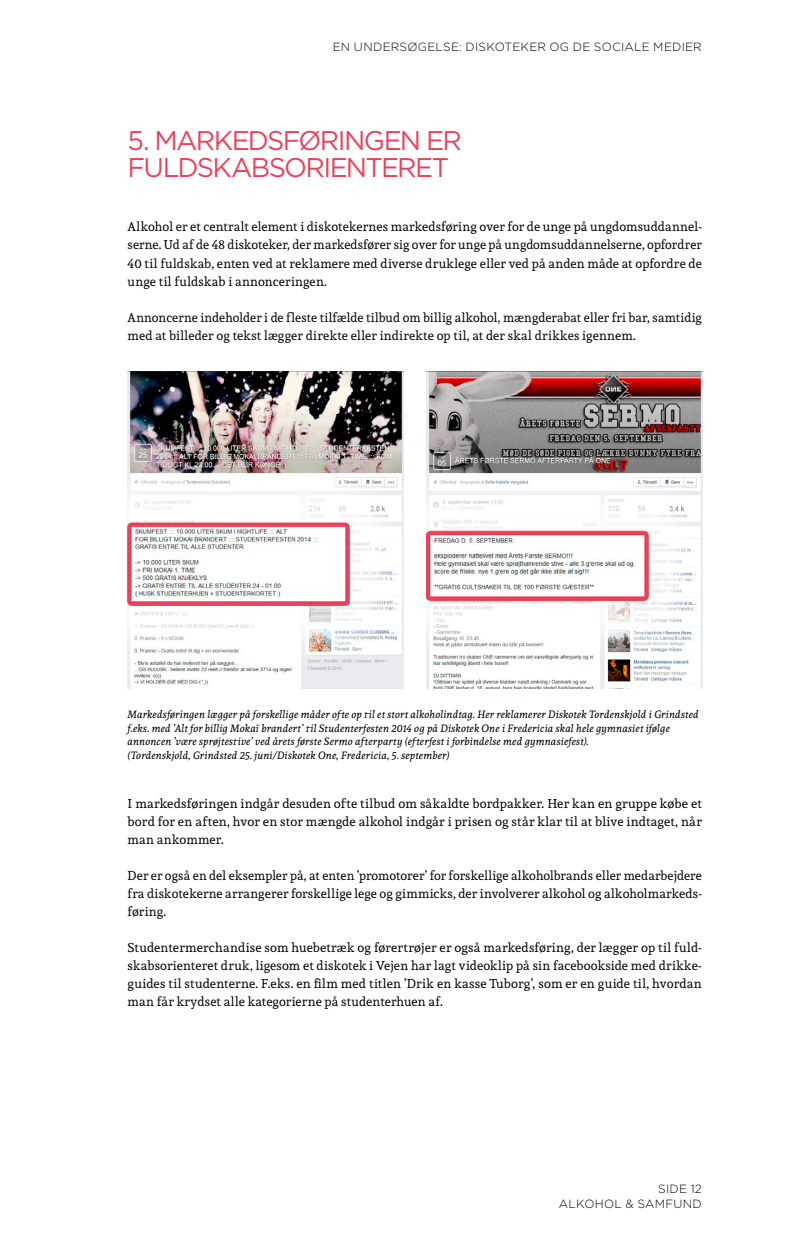
<style>
.page{position:relative;width:787px;height:1234px;background:#fff}
.page>*{position:absolute;margin:0;border:0;box-sizing:border-box;transform-origin:0 0}
.Afsnit_Overskrift{font:27px/27px "Gotham";letter-spacing:-.06em;color:#e9435c}
.Brødtekst{font:12.75px/18px "Andada";letter-spacing:.015em;color:#000;text-align:justify}
.t1{font:300 11.85px/14.9px "Gotham";letter-spacing:.02em;color:#000;text-align:right}
.Billedetekst{font:italic 10.5px/13.5px "Andada";letter-spacing:.015em;color:#000}
</style>
<div class="page">
<img style="left:128px;top:371px;width:276px;height:317px">
<img style="left:426px;top:371px;width:276px;height:317px">
<p class="t1" style="left:333px;top:39px;width:370px">EN UNDERSØGELSE: DISKOTEKER OG DE SOCIALE MEDIER</p>
<p class="Afsnit_Overskrift" style="left:128px;top:127px;width:336px">5. MARKEDSFØRINGEN ER<br>FULDSKABSORIENTERET</p>
<p class="Brødtekst" style="left:128px;top:218px;width:576px">Alkohol er et centralt element i diskotekernes markedsføring over for de unge på ungdomsuddannel&shy;serne. Ud af de 48 diskoteker, der markedsfører sig over for unge på ungdomsuddannelserne, opfordrer 40 til fuldskab, enten ved at reklamere med diverse druklege eller ved på anden måde at opfordre de unge til fuldskab i annonceringen.</p>
<p class="Brødtekst" style="left:128px;top:308px;width:575px">Annoncerne indeholder i de fleste tilfælde tilbud om billig alkohol, mængderabat eller fri bar, samtidig med at billeder og tekst lægger direkte eller indirekte op til, at der skal drikkes igennem.</p>
<p class="Billedetekst" style="left:128px;top:707px;width:572px">Markedsføringen lægger på forskellige måder ofte op til et stort alkoholindtag. Her reklamerer Diskotek Tordenskjold i Grindsted f.eks. med ’Alt for billig Mokaï brandert’ til Studenterfesten 2014 og på Diskotek One i Fredericia skal hele gymnasiet ifølge annoncen ’være sprøjtestive’ ved årets første Sermo afterparty (efterfest i forbindelse med gymnasiefest).</p>
<p class="Billedetekst" style="left:128px;top:748px;width:323px">(Tordenskjold, Grindsted 25. juni/Diskotek One, Fredericia, 5. september)</p>
<p class="Brødtekst" style="left:128px;top:794px;width:575px">I markedsføringen indgår desuden ofte tilbud om såkaldte bordpakker. Her kan en gruppe købe et bord for en aften, hvor en stor mængde alkohol indgår i prisen og står klar til at blive indtaget, når man ankommer.</p>
<p class="Brødtekst" style="left:128px;top:866px;width:576px">Der er også en del eksempler på, at enten ’promotorer’ for forskellige alkoholbrands eller medarbejdere fra diskotekerne arrangerer forskellige lege og gimmicks, der involverer alkohol og alkoholmarkeds&shy;føring.</p>
<p class="Brødtekst" style="left:128px;top:938px;width:576px">Studentermerchandise som huebetræk og førertrøjer er også markedsføring, der lægger op til fuld&shy;skabsorienteret druk, ligesom et diskotek i Vejen har lagt videoklip på sin facebookside med drikke&shy;guides til studenterne. F.eks. en film med titlen ’Drik en kasse Tuborg’, som er en guide til, hvordan man får krydset alle kategorierne på studenterhuen af.</p>
<p class="t1" style="left:559px;top:1180px;width:144px">SIDE 12<br>ALKOHOL &amp; SAMFUND</p>
</div>
